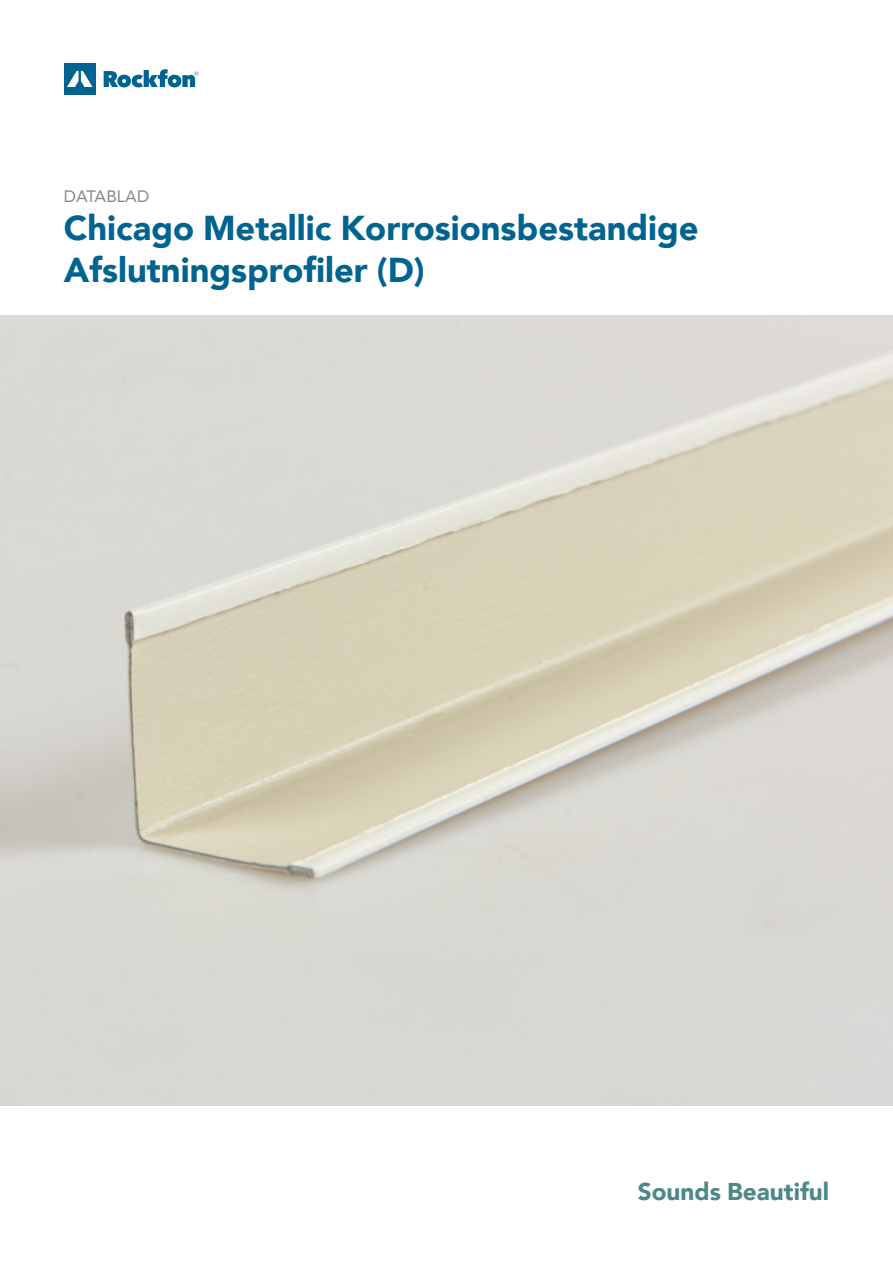
<style>
.page{position:relative;width:893px;height:1263px;background:#fff}
.page>*{position:absolute;margin:0;border:0;box-sizing:border-box;transform-origin:0 0}
.t1{font:900 34.5px/41.4px "Avenir";color:#006390}
.t2{font:900 24.3px "Avenir";color:#4d8787}
.t3{font:16.5px "Avenir";letter-spacing:.01em;color:#87888a}
</style>
<div class="page">
<img style="left:0;top:316px;width:893px;height:790px">
<svg style="left:104px;top:69px;width:94px;height:18px"></svg>
<div style="left:64px;top:63px;width:32px;height:32px;background:#006390"></div>
<svg style="left:67px;top:71px;width:25px;height:16px"></svg>
<p class="t3" style="left:64px;top:183px;width:87px">DATABLAD</p>
<p class="t1" style="left:64px;top:207px;width:636px">Chicago Metallic Korrosionsbestandige<br>Afslutningsprofiler (D)</p>
<p class="t2" style="left:638px;top:1170px;width:193px">Sounds Beautiful</p>
</div>
